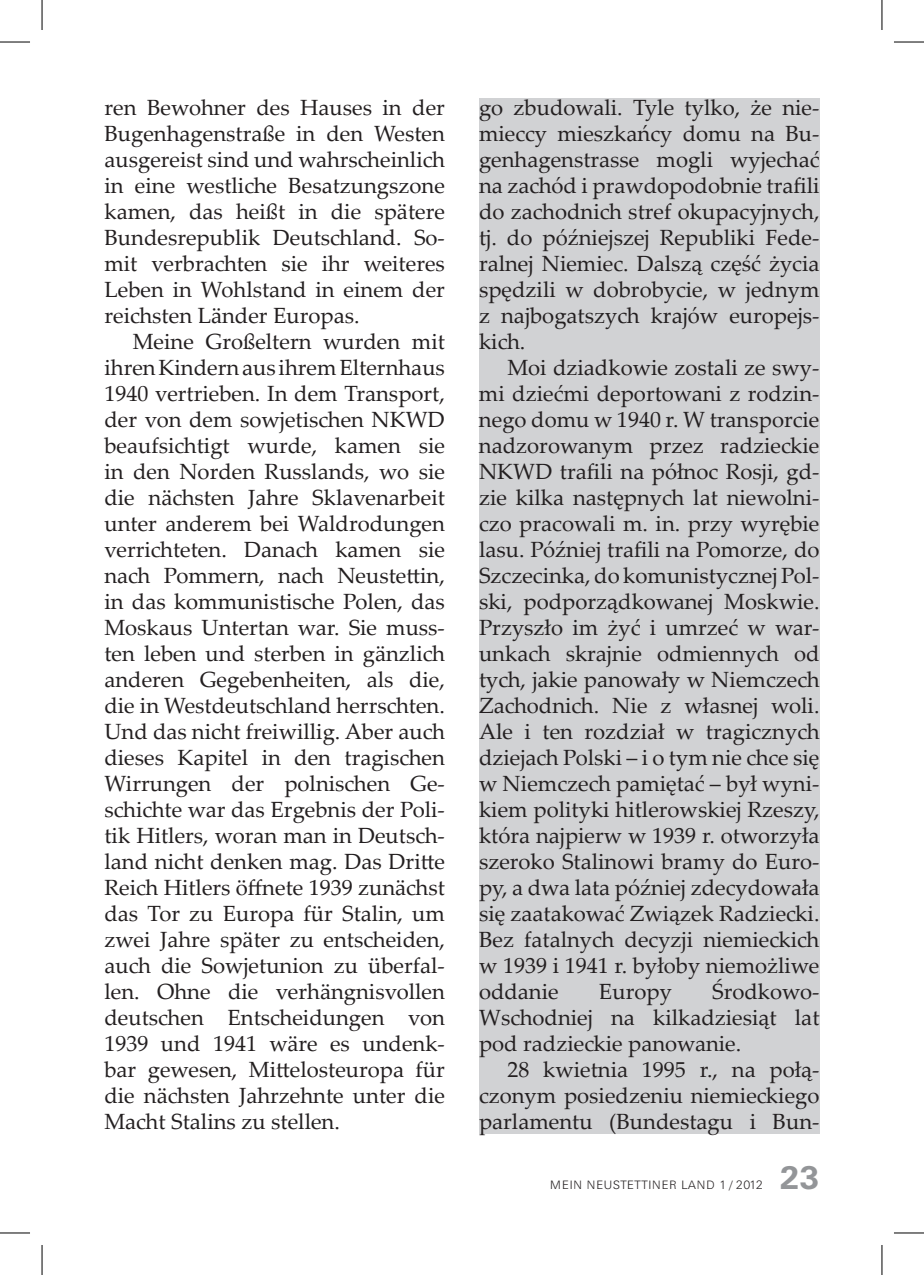
<style>
.page{position:relative;width:924px;height:1275px;background:#fff}
.page>*{position:absolute;margin:0;border:0;box-sizing:border-box;transform-origin:0 0}
.t1{font:700 32px "Univers BQ";color:#939598}
.t2{font:22px/26px "Palatino Linotype";color:#231f20;text-align:justify}
.t3{font:300 12px "Univers BQ";letter-spacing:.07em;color:#231f20}
</style>
<div class="page">
<div style="left:479px;top:99px;width:340px;height:1034px;background:#d1d2d4"></div>
<hr style="left:0;top:42px;width:30px;height:1px;background:#000">
<hr style="left:893px;top:42px;width:30px;height:1px;background:#000">
<hr style="left:0;top:1232px;width:30px;height:1px;background:#000">
<hr style="left:893px;top:1232px;width:30px;height:1px;background:#000">
<hr style="left:42px;top:0;width:1px;height:30px;background:#000">
<hr style="left:42px;top:1245px;width:1px;height:30px;background:#000">
<hr style="left:881px;top:0;width:1px;height:30px;background:#000">
<hr style="left:881px;top:1245px;width:1px;height:30px;background:#000">
<p class="t2" style="left:104px;top:93px;width:342px">ren Bewohner des Hauses in der Bugenhagenstraße in den Westen ausgereist sind und wahrscheinlich in eine westliche Besatzungszone kamen, das heißt in die spätere Bundesrepublik Deutschland. So&shy;mit verbrachten sie ihr weiteres Leben in Wohlstand in einem der reichsten Länder Europas.</p>
<p class="t2" style="left:104px;top:327px;width:342px;text-indent:28px">Meine Großeltern wurden mit ihren Kindern aus ihrem Elternhaus 1940 vertrieben. In dem Transport, der von dem sowjetischen NKWD beaufsichtigt wurde, kamen sie in den Norden Russlands, wo sie die nächsten Jahre Sklavenarbeit unter anderem bei Waldrodungen verrichteten. Danach kamen sie nach Pommern, nach Neustettin, in das kommunistische Polen, das Moskaus Untertan war. Sie muss&shy;ten leben und sterben in gänzlich anderen Gegebenheiten, als die, die in Westdeutschland herrschten.<br>Und das nicht freiwillig. Aber auch dieses Kapitel in den tragischen Wirrungen der polnischen Ge&shy;schichte war das Ergebnis der Poli&shy;tik Hitlers, woran man in Deutsch&shy;land nicht denken mag. Das Dritte Reich Hitlers öffnete 1939 zunächst das Tor zu Europa für Stalin, um zwei Jahre später zu entscheiden, auch die Sowjetunion zu überfal&shy;len. Ohne die verhängnisvollen deutschen Entscheidungen von 1939 und 1941 wäre es undenk&shy;bar gewesen, Mittelosteuropa für die nächsten Jahrzehnte unter die Macht Stalins zu stellen.</p>
<p class="t2" style="left:479px;top:93px;width:342px">go zbudowali. Tyle tylko, że nie&shy;mieccy mieszkańcy domu na Bu&shy;genhagenstrasse mogli wyjechać na zachód i prawdopodobnie trafili do zachodnich stref okupacyjnych, tj. do późniejszej Republiki Fede&shy;ralnej Niemiec. Dalszą część życia spędzili w dobrobycie, w jednym z najbogatszych krajów europejs&shy;kich.</p>
<p class="t2" style="left:479px;top:353px;width:342px;text-indent:28px">Moi dziadkowie zostali ze swy&shy;mi dziećmi deportowani z rodzin&shy;nego domu w 1940 r. W transporcie nadzorowanym przez radzieckie NKWD trafili na północ Rosji, gd&shy;zie kilka następnych lat niewolni&shy;czo pracowali m. in. przy wyrębie lasu. Później trafili na Pomorze, do Szczecinka, do komunistycznej Pol&shy;ski, podporządkowanej Moskwie.<br>Przyszło im żyć i umrzeć w war&shy;unkach skrajnie odmiennych od tych, jakie panowały w Niemczech Zachodnich. Nie z własnej woli.<br>Ale i ten rozdział w tragicznych dziejach Polski – i o tym nie chce się w Niemczech pamiętać – był wyni&shy;kiem polityki hitlerowskiej Rzeszy, która najpierw w 1939 r. otworzyła szeroko Stalinowi bramy do Euro&shy;py, a dwa lata później zdecydowała się zaatakować Związek Radziecki.<br>Bez fatalnych decyzji niemieckich w 1939 i 1941 r. byłoby niemożliwe oddanie</p>
<p class="t2" style="left:479px;top:977px;width:342px;text-indent:233px">Środkowo-Wschodniej na kilkadziesiąt lat pod radzieckie panowanie.</p>
<p class="t2" style="left:479px;top:1055px;width:342px;text-indent:28px">28 kwietnia 1995 r., na połą&shy;czonym posiedzeniu niemieckiego parlamentu (Bundestagu i Bun-</p>
<p class="t2" style="left:598px;top:977px;width:74px">Europy</p>
<p class="t3" style="left:550px;top:1177px;width:214px">MEIN NEUSTETTINER LAND 1 / 2012</p>
<h1 class="t1" style="left:779px;top:1159px;width:41px">23</h1>
</div>
